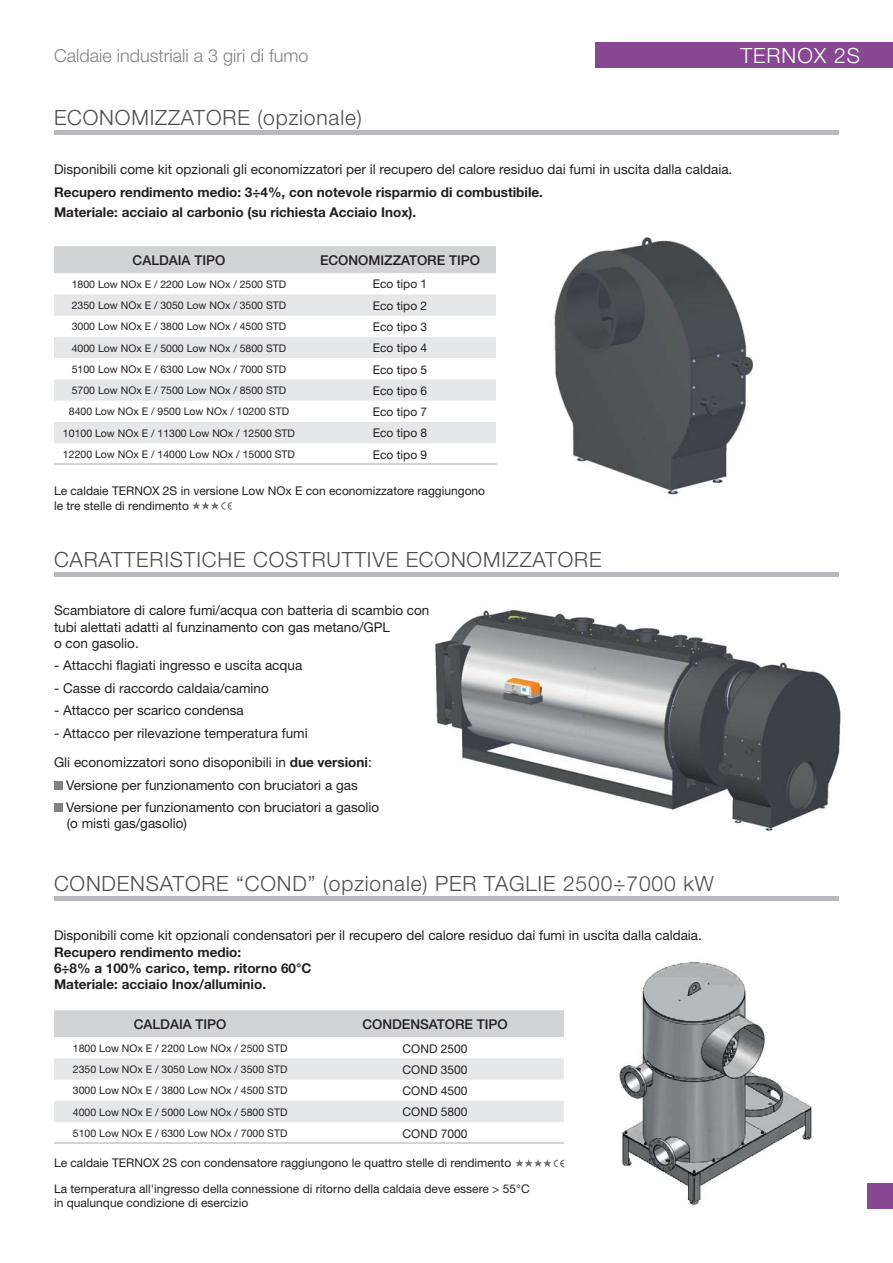
<style>
.page{position:relative;width:893px;height:1263px;background:#fff}
.page>*{position:absolute;margin:0;border:0;box-sizing:border-box;transform-origin:0 0}
.t1{font:300 21px "Helvetica Neue";letter-spacing:.04em;color:#4c4c4e}
.t2{font:300 21px "Helvetica Neue";letter-spacing:.05em;color:#fff}
.t3{font:300 18px "Helvetica Neue";color:#808285}
.t4{font:13.5px/16.2px "Helvetica Neue";color:#231f20}
.t5{font:700 13.5px/16.2px "Helvetica Neue";color:#231f20}
.t6{font:500 13.5px "Helvetica Neue";color:#231f20}
.t7{font:12px/14.4px "Helvetica Neue";color:#231f20}
.t8{font:10.5px "Helvetica Neue";color:#231f20}
.s1{font-weight:700}
</style>
<div class="page">
<hr style="left:54px;top:131px;width:785px;height:4px;background:#b7b9bc">
<div style="left:595px;top:42px;width:298px;height:26px;background:#884792"></div>
<div style="left:54px;top:246px;width:442px;height:27px;background:#d1d3d4"></div>
<svg style="left:54px;top:294px;width:442px;height:149px;fill:#e6e7e8"></svg>
<hr style="left:54px;top:464px;width:442px;height:1px;background:#d1d3d4">
<svg style="left:192px;top:502px;width:40px;height:8px"></svg>
<hr style="left:54px;top:573px;width:785px;height:4px;background:#b7b9bc">
<div style="left:54px;top:781px;width:9px;height:8px;background:#808285"></div>
<div style="left:54px;top:804px;width:9px;height:8px;background:#808285"></div>
<img style="left:435px;top:609px;width:406px;height:222px">
<img style="left:554px;top:236px;width:200px;height:260px">
<hr style="left:54px;top:897px;width:785px;height:4px;background:#b7b9bc">
<div style="left:54px;top:1010px;width:510px;height:27px;background:#d1d3d4"></div>
<svg style="left:54px;top:1058px;width:510px;height:64px"></svg>
<hr style="left:54px;top:1143px;width:510px;height:1px;background:#d1d3d4">
<svg style="left:516px;top:1159px;width:48px;height:8px"></svg>
<img style="left:619px;top:962px;width:193px;height:243px">
<div style="left:867px;top:1183px;width:26px;height:26px;background:#884792"></div>
<h2 class="t3" style="left:54px;top:49px;width:256px">Caldaie industriali a 3 giri di fumo</h2>
<h1 class="t2" style="left:740px;top:48px;width:121px">TERNOX 2S</h1>
<h1 class="t1" style="left:54px;top:110px;width:309px">ECONOMIZZATORE (opzionale)</h1>
<p class="t4" style="left:54px;top:163px;width:680px">Disponibili come kit opzionali gli economizzatori per il recupero del calore residuo dai fumi in uscita dalla caldaia.</p>
<p class="t5" style="left:54px;top:183px;width:490px;line-height:20.4px">Recupero rendimento medio: 3÷4%, con notevole risparmio di combustibile.<br>Materiale: acciaio al carbonio (su richiesta Acciaio Inox).</p>
<p class="t6" style="left:133px;top:255px;width:94px">CALDAIA TIPO</p>
<p class="t6" style="left:320px;top:255px;width:162px">ECONOMIZZATORE TIPO</p>
<p class="t8" style="left:72px;top:280px;width:216px">1800 Low NOx E / 2200 Low NOx / 2500 STD</p>
<p class="t7" style="left:373px;top:278px;width:56px">Eco tipo 1</p>
<p class="t8" style="left:72px;top:302px;width:216px">2350 Low NOx E / 3050 Low NOx / 3500 STD</p>
<p class="t7" style="left:373px;top:299px;width:56px">Eco tipo 2</p>
<p class="t8" style="left:72px;top:323px;width:216px">3000 Low NOx E / 3800 Low NOx / 4500 STD</p>
<p class="t7" style="left:373px;top:321px;width:56px">Eco tipo 3</p>
<p class="t8" style="left:72px;top:344px;width:216px">4000 Low NOx E / 5000 Low NOx / 5800 STD</p>
<p class="t7" style="left:373px;top:342px;width:56px">Eco tipo 4</p>
<p class="t8" style="left:72px;top:365px;width:216px">5100 Low NOx E / 6300 Low NOx / 7000 STD</p>
<p class="t7" style="left:373px;top:363px;width:56px">Eco tipo 5</p>
<p class="t8" style="left:72px;top:387px;width:216px">5700 Low NOx E / 7500 Low NOx / 8500 STD</p>
<p class="t7" style="left:373px;top:384px;width:56px">Eco tipo 6</p>
<p class="t8" style="left:69px;top:408px;width:222px">8400 Low NOx E / 9500 Low NOx / 10200 STD</p>
<p class="t7" style="left:373px;top:406px;width:56px">Eco tipo 7</p>
<p class="t8" style="left:63px;top:429px;width:234px">10100 Low NOx E / 11300 Low NOx / 12500 STD</p>
<p class="t7" style="left:373px;top:427px;width:56px">Eco tipo 8</p>
<p class="t8" style="left:63px;top:450px;width:234px">12200 Low NOx E / 14000 Low NOx / 15000 STD</p>
<p class="t7" style="left:373px;top:448px;width:56px">Eco tipo 9</p>
<p class="t7" style="left:54px;top:485px;width:433px">Le caldaie TERNOX 2S in versione Low NOx E con economizzatore raggiungono le tre stelle di rendimento</p>
<h1 class="t1" style="left:54px;top:552px;width:549px">CARATTERISTICHE COSTRUTTIVE ECONOMIZZATORE</h1>
<p class="t4" style="left:54px;top:604px;width:377px">Scambiatore di calore fumi/acqua con batteria di scambio con tubi alettati adatti al funzinamento con gas metano/GPL<br>o con gasolio.</p>
<p class="t4" style="left:54px;top:659px;width:250px">- Attacchi flagiati ingresso e uscita acqua</p>
<p class="t4" style="left:54px;top:681px;width:216px">- Casse di raccordo caldaia/camino</p>
<p class="t4" style="left:54px;top:704px;width:191px">- Attacco per scarico condensa</p>
<p class="t4" style="left:54px;top:720px;width:319px;line-height:29px">- Attacco per rilevazione temperatura fumi<br>Gli economizzatori sono disoponibili in <span class="s1">due versioni</span>:</p>
<p class="t4" style="left:66px;top:775px;width:315px;line-height:22.6px">Versione per funzionamento con bruciatori a gas<br>Versione per funzionamento con bruciatori a gasolio</p>
<p class="t4" style="left:67px;top:817px;width:122px">(o misti gas/gasolio)</p>
<h1 class="t1" style="left:54px;top:876px;width:661px">CONDENSATORE “COND” (opzionale) PER TAGLIE 2500÷7000 kW</h1>
<p class="t4" style="left:54px;top:929px;width:649px">Disponibili come kit opzionali condensatori per il recupero del calore residuo dai fumi in uscita dalla caldaia.</p>
<p class="t5" style="left:54px;top:945px;width:259px">Recupero rendimento medio:<br>6÷8% a 100% carico, temp. ritorno 60°C<br>Materiale: acciaio Inox/alluminio.</p>
<p class="t6" style="left:134px;top:1019px;width:94px">CALDAIA TIPO</p>
<p class="t6" style="left:362px;top:1019px;width:147px">CONDENSATORE TIPO</p>
<p class="t8" style="left:73px;top:1044px;width:216px">1800 Low NOx E / 2200 Low NOx / 2500 STD</p>
<p class="t7" style="left:403px;top:1042px;width:66px">COND 2500</p>
<p class="t8" style="left:73px;top:1066px;width:216px">2350 Low NOx E / 3050 Low NOx / 3500 STD</p>
<p class="t7" style="left:403px;top:1063px;width:66px">COND 3500</p>
<p class="t8" style="left:73px;top:1087px;width:216px">3000 Low NOx E / 3800 Low NOx / 4500 STD</p>
<p class="t7" style="left:403px;top:1085px;width:66px">COND 4500</p>
<p class="t8" style="left:73px;top:1108px;width:216px">4000 Low NOx E / 5000 Low NOx / 5800 STD</p>
<p class="t7" style="left:403px;top:1106px;width:66px">COND 5800</p>
<p class="t8" style="left:73px;top:1129px;width:216px">5100 Low NOx E / 6300 Low NOx / 7000 STD</p>
<p class="t7" style="left:403px;top:1127px;width:66px">COND 7000</p>
<p class="t7" style="left:54px;top:1151px;width:477px;line-height:26px">Le caldaie TERNOX 2S con condensatore raggiungono le quattro stelle di rendimento<br>La temperatura all'ingresso della connessione di ritorno della caldaia deve essere &gt; 55°C</p>
<p class="t7" style="left:54px;top:1197px;width:196px">in qualunque condizione di esercizio</p>
</div>
